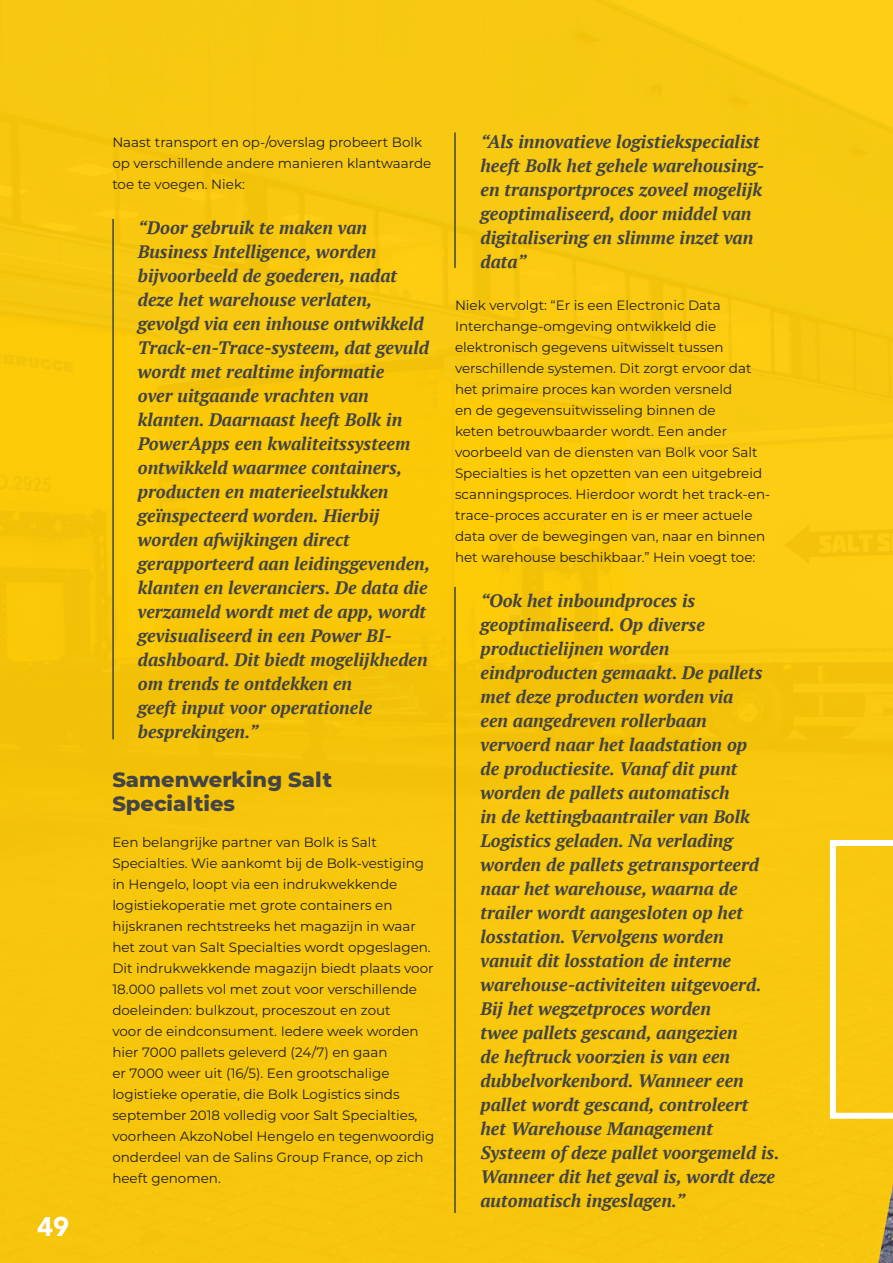
<style>
.page{position:relative;width:893px;height:1263px;background:#f7c80e}
.page>*{position:absolute;margin:0;border:0;box-sizing:border-box;transform-origin:0 0}
.t1{font:900 27px "Avenir";color:#fff}
.Body_Text_Subtitle{font:800 21px/24px "Montserrat";color:#444}
.Intro_kicker{font:italic 700 18px/24px "PT Serif";color:#434343}
.Body_text{font:13.5px/21px "Montserrat";color:#231f20}
</style>
<div class="page">
<svg style="left:830px;top:840px;width:63px;height:279px;background:#f9cf2e"></svg>
<hr style="left:112px;top:219px;width:2px;height:520px;background:#444">
<hr style="left:454px;top:132px;width:2px;height:136px;background:#444">
<hr style="left:454px;top:587px;width:2px;height:626px;background:#444">
<p class="t1" style="left:37px;top:1203px;width:33px">49</p>
<p class="Body_text" style="left:112px;top:131px;width:321px">Naast transport en op-/overslag probeert Bolk op verschillende andere manieren klantwaarde toe te voegen. Niek:</p>
<p class="Intro_kicker" style="left:138px;top:215px;width:294px">“Door gebruik te maken van<br>Business Intelligence, worden bijvoorbeeld de goederen, nadat deze het warehouse verlaten, gevolgd via een inhouse ontwikkeld<br>Track-en-Trace-systeem, dat gevuld wordt met realtime informatie<br>over uitgaande vrachten van klanten. Daarnaast heeft Bolk in<br>PowerApps een kwaliteitssysteem ontwikkeld waarmee containers, producten en materieelstukken geïnspecteerd worden. Hierbij worden afwijkingen direct gerapporteerd aan leidinggevenden, klanten en leveranciers. De data die verzameld wordt met de app, wordt gevisualiseerd in een Power BI&shy;dashboard. Dit biedt mogelijkheden om trends te ontdekken en<br>geeft input voor operationele besprekingen.”</p>
<p class="Body_Text_Subtitle" style="left:112px;top:767px;width:221px">Samenwerking Salt<br>Specialties</p>
<p class="Body_text" style="left:112px;top:831px;width:324px">Een belangrijke partner van Bolk is Salt Specialties. Wie aankomt bij de Bolk-vestiging in Hengelo, loopt via een indrukwekkende logistiekoperatie met grote containers en hijskranen rechtstreeks het magazijn in waar het zout van Salt Specialties wordt opgeslagen.<br>Dit indrukwekkende magazijn biedt plaats voor 18.000 pallets vol met zout voor verschillende doeleinden: bulkzout, proceszout en zout<br>voor de eindconsument. Iedere week worden hier 7000 pallets geleverd (24/7) en gaan<br>er 7000 weer uit (16/5). Een grootschalige logistieke operatie, die Bolk Logistics sinds september 2018 volledig voor Salt Specialties, voorheen AkzoNobel Hengelo en tegenwoordig onderdeel van de Salins Group France, op zich heeft genomen.</p>
<p class="Intro_kicker" style="left:480px;top:129px;width:285px">“Als innovatieve logistiekspecialist heeft Bolk het gehele warehousing&shy;en transportproces zoveel mogelijk geoptimaliseerd, door middel van digitalisering en slimme inzet van data”</p>
<p class="Body_text" style="left:455px;top:294px;width:317px">Niek vervolgt: “Er is een Electronic Data Interchange-omgeving ontwikkeld die elektronisch gegevens uitwisselt tussen verschillende systemen. Dit zorgt ervoor dat het primaire proces kan worden versneld<br>en de gegevensuitwisseling binnen de<br>keten betrouwbaarder wordt. Een ander voorbeeld van de diensten van Bolk voor Salt Specialties is het opzetten van een uitgebreid scanningsproces. Hierdoor wordt het track-en&shy;trace-proces accurater en is er meer actuele data over de bewegingen van, naar en binnen het warehouse beschikbaar.” Hein voegt toe:</p>
<p class="Intro_kicker" style="left:480px;top:588px;width:301px">“Ook het inboundproces is geoptimaliseerd. Op diverse productielijnen worden eindproducten gemaakt. De pallets met deze producten worden via<br>een aangedreven rollerbaan vervoerd naar het laadstation op<br>de productiesite. Vanaf dit punt worden de pallets automatisch<br>in de kettingbaantrailer van Bolk<br>Logistics geladen. Na verlading worden de pallets getransporteerd naar het warehouse, waarna de trailer wordt aangesloten op het losstation. Vervolgens worden vanuit dit losstation de interne warehouse-activiteiten uitgevoerd.<br>Bij het wegzetproces worden<br>twee pallets gescand, aangezien<br>de heftruck voorzien is van een dubbelvorkenbord. Wanneer een pallet wordt gescand, controleert<br>het Warehouse Management<br>Systeem of deze pallet voorgemeld is.<br>Wanneer dit het geval is, wordt deze automatisch ingeslagen.”</p>
</div>
